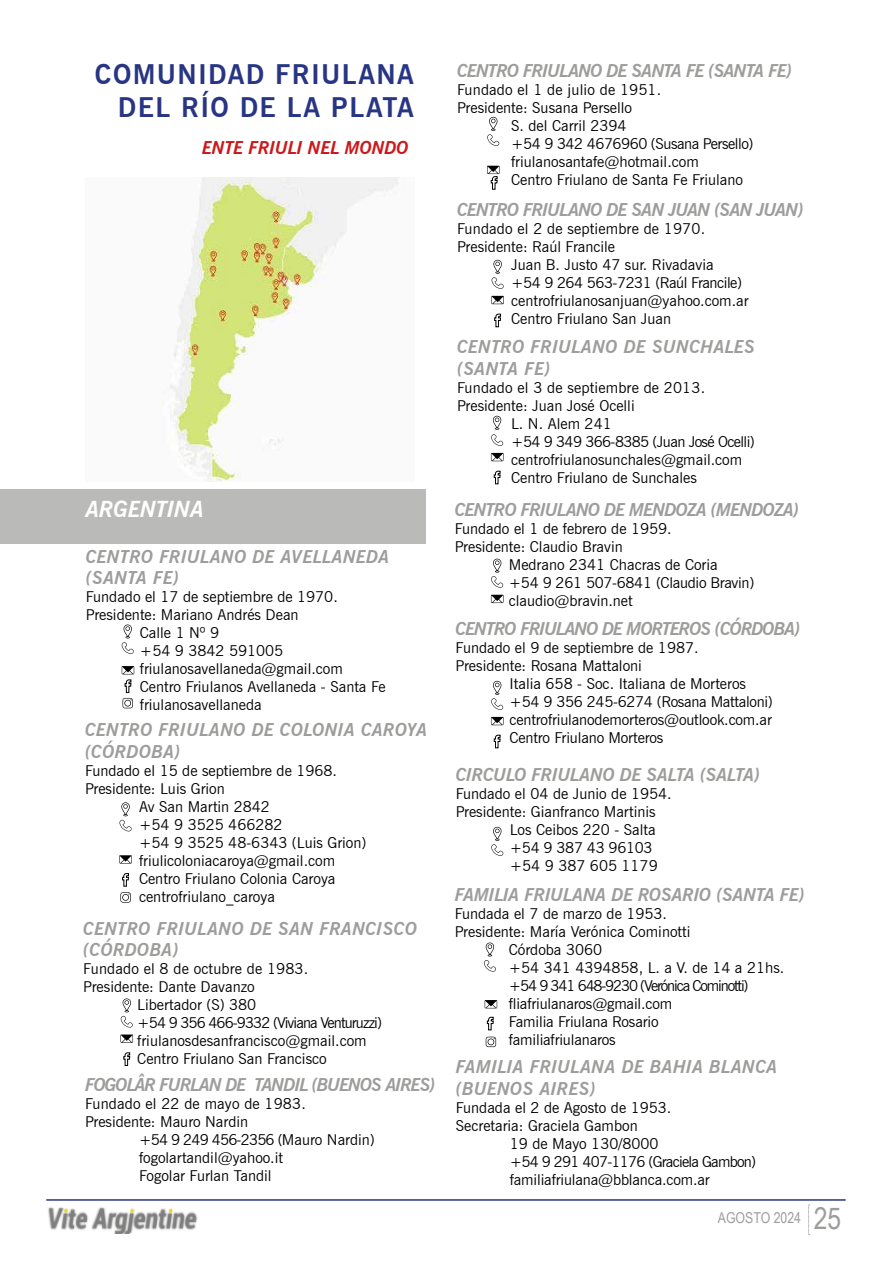
<style>
.page{position:relative;width:893px;height:1263px;background:#fff}
.page>*{position:absolute;margin:0;border:0;box-sizing:border-box;transform-origin:0 0}
.t1{font:700 27px/32.4px "News Gothic BT";letter-spacing:.05em;color:#283583;text-align:right}
.t2{font:italic 700 22.5px "News Gothic BT";color:#fff}
.t3{font:italic 700 18px/21.6px "News Gothic BT";letter-spacing:.02em;color:#9d9d9c}
.t4{font:italic 700 18px "News Gothic BT";letter-spacing:-.04em;color:#9d9d9c}
.t5{font:italic 700 18px "News Gothic BT";letter-spacing:-.05em;color:#9d9d9c}
.t6{font:italic 700 18px "News Gothic BT";letter-spacing:-.01em;color:#9d9d9c}
.t7{font:italic 700 18px "News Gothic BT";color:#cd1719}
.t8{font:15px/18px "News Gothic BT";color:#000}
.t9{font:15px "News Gothic BT";letter-spacing:-.075em;color:#000}
.t10{font:15px "News Gothic BT";letter-spacing:-.06em;color:#000}
.t11{font:15px "News Gothic BT";letter-spacing:-.04em;color:#000}
.t12{font:15px "News Gothic BT";letter-spacing:-.03em;color:#000}
.t13{font:15px "Arial Narrow";color:#9d9d9c}
.s1{font-size:30px}
</style>
<div class="page">
<svg style="left:808px;top:1205px;width:2px;height:30px"></svg>
<img style="left:48px;top:1207px;width:150px;height:26px">
<hr style="left:46px;top:1199px;width:800px;height:2px;background:#283583">
<div style="left:0;top:490px;width:425px;height:54px;background:#babab9"></div>
<svg style="left:487px;top:117px;width:12px;height:29px"></svg>
<svg style="left:122px;top:624px;width:12px;height:30px"></svg>
<svg style="left:122px;top:666px;width:12px;height:42px"></svg>
<svg style="left:487px;top:166px;width:13px;height:24px"></svg>
<svg style="left:491px;top:681px;width:12px;height:29px"></svg>
<svg style="left:494px;top:734px;width:7px;height:14px"></svg>
<svg style="left:491px;top:717px;width:12px;height:8px"></svg>
<svg style="left:491px;top:827px;width:13px;height:29px"></svg>
<svg style="left:491px;top:559px;width:12px;height:29px"></svg>
<svg style="left:491px;top:595px;width:12px;height:8px"></svg>
<svg style="left:491px;top:416px;width:12px;height:30px"></svg>
<svg style="left:493px;top:470px;width:8px;height:14px"></svg>
<svg style="left:491px;top:453px;width:12px;height:8px"></svg>
<svg style="left:491px;top:260px;width:13px;height:29px"></svg>
<svg style="left:494px;top:313px;width:7px;height:14px"></svg>
<svg style="left:491px;top:296px;width:13px;height:8px"></svg>
<svg style="left:484px;top:942px;width:12px;height:29px"></svg>
<svg style="left:487px;top:1016px;width:7px;height:14px"></svg>
<svg style="left:486px;top:1037px;width:10px;height:10px"></svg>
<svg style="left:485px;top:1000px;width:12px;height:8px"></svg>
<svg style="left:121px;top:998px;width:12px;height:29px"></svg>
<svg style="left:123px;top:1052px;width:7px;height:14px"></svg>
<svg style="left:120px;top:1034px;width:13px;height:9px"></svg>
<svg style="left:119px;top:802px;width:13px;height:29px"></svg>
<svg style="left:120px;top:873px;width:11px;height:29px"></svg>
<svg style="left:119px;top:855px;width:13px;height:9px"></svg>
<img style="left:170px;top:177px;width:230px;height:305px">
<h1 class="t1" style="left:95px;top:58px;width:320px">COMUNIDAD FRIULANA<br>DEL RÍO DE LA PLATA</h1>
<p class="t7" style="left:202px;top:136px;width:208px">ENTE FRIULI NEL MONDO</p>
<h2 class="t2" style="left:86px;top:495px;width:120px">ARGENTINA</h2>
<p class="t3" style="left:86px;top:545px;width:305px">CENTRO FRIULANO DE AVELLANEDA (SANTA FE)</p>
<p class="t8" style="left:86px;top:588px;width:253px">Fundado el 17 de septiembre de 1970.</p>
<p class="t8" style="left:86px;top:606px;width:214px">Presidente: Mariano Andrés Dean</p>
<p class="t8" style="left:140px;top:624px;width:81px">Calle 1 Nº 9</p>
<p class="t8" style="left:140px;top:642px;width:145px">+54 9 3842 591005</p>
<p class="t8" style="left:140px;top:660px;width:205px">friulanosavellaneda@gmail.com</p>
<p class="t8" style="left:140px;top:678px;width:247px">Centro Friulanos Avellaneda - Santa Fe</p>
<p class="t8" style="left:140px;top:696px;width:123px">friulanosavellaneda</p>
<p class="t3" style="left:85px;top:719px;width:344px">CENTRO FRIULANO DE COLONIA CAROYA (CÓRDOBA)</p>
<p class="t8" style="left:85px;top:761px;width:253px">Fundado el 15 de septiembre de 1968.</p>
<p class="t8" style="left:85px;top:779px;width:141px">Presidente: Luis Grion</p>
<p class="t8" style="left:139px;top:797px;width:132px">Av San Martin 2842</p>
<p class="t8" style="left:139px;top:815px;width:145px">+54 9 3525 466282</p>
<p class="t8" style="left:139px;top:833px;width:229px">+54 9 3525 48-6343 (Luis Grion)</p>
<p class="t8" style="left:139px;top:851px;width:198px">friulicoloniacaroya@gmail.com</p>
<p class="t8" style="left:139px;top:869px;width:198px">Centro Friulano Colonia Caroya</p>
<p class="t8" style="left:139px;top:887px;width:137px">centrofriulano_caroya</p>
<p class="t3" style="left:83px;top:917px;width:335px">CENTRO FRIULANO DE SAN FRANCISCO (CÓRDOBA)</p>
<p class="t8" style="left:83px;top:960px;width:226px">Fundado el 8 de octubre de 1983.</p>
<p class="t8" style="left:83px;top:978px;width:173px">Presidente: Dante Davanzo</p>
<p class="t8" style="left:137px;top:996px;width:120px">Libertador (S) 380</p>
<p class="t10" style="left:137px;top:1014px;width:246px">+54 9 356 466-9332 (Viviana Venturuzzi)</p>
<p class="t8" style="left:137px;top:1032px;width:231px">friulanosdesanfrancisco@gmail.com</p>
<p class="t8" style="left:137px;top:1050px;width:191px">Centro Friulano San Francisco</p>
<p class="t5" style="left:85px;top:1074px;width:352px">FOGOLÂR FURLAN DE TANDIL (BUENOS AIRES)</p>
<p class="t8" style="left:85px;top:1095px;width:222px">Fundado el 22 de mayo de 1983.<br>Presidente: Mauro Nardin</p>
<p class="t8" style="left:139px;top:1131px;width:237px">+54 9 249 456-2356 (Mauro Nardin) fogolartandil@yahoo.it<br>Fogolar Furlan Tandil</p>
<p class="t4" style="left:457px;top:60px;width:336px">CENTRO FRIULANO DE SANTA FE (SANTA FE)</p>
<p class="t8" style="left:457px;top:81px;width:206px">Fundado el 1 de julio de 1951.</p>
<p class="t8" style="left:457px;top:99px;width:176px">Presidente: Susana Persello</p>
<p class="t8" style="left:511px;top:117px;width:117px">S. del Carril 2394</p>
<p class="t12" style="left:511px;top:135px;width:244px">+54 9 342 4676960 (Susana Persello)</p>
<p class="t8" style="left:511px;top:153px;width:189px">friulanosantafe@hotmail.com</p>
<p class="t8" style="left:511px;top:171px;width:233px">Centro Friulano de Santa Fe Friulano</p>
<p class="t4" style="left:457px;top:198px;width:348px">CENTRO FRIULANO DE SAN JUAN (SAN JUAN)</p>
<p class="t8" style="left:457px;top:219px;width:250px">Fundado el 2 de septiembre de 1970.<br>Presidente: Raúl Francile</p>
<p class="t8" style="left:511px;top:255px;width:239px">Juan B. Justo 47 sur. Rivadavia<br>+54 9 264 563-7231 (Raúl Francile) centrofriulanosanjuan@yahoo.com.ar<br>Centro Friulano San Juan</p>
<p class="t3" style="left:457px;top:336px;width:299px">CENTRO FRIULANO DE SUNCHALES (SANTA FE)</p>
<p class="t8" style="left:457px;top:379px;width:250px">Fundado el 3 de septiembre de 2013.</p>
<p class="t8" style="left:457px;top:397px;width:179px">Presidente: Juan José Ocelli</p>
<p class="t8" style="left:511px;top:415px;width:102px">L. N. Alem 241</p>
<p class="t11" style="left:511px;top:433px;width:245px">+54 9 349 366-8385 (Juan José Ocelli)</p>
<p class="t8" style="left:511px;top:451px;width:233px">centrofriulanosunchales@gmail.com</p>
<p class="t8" style="left:511px;top:469px;width:187px">Centro Friulano de Sunchales</p>
<p class="t4" style="left:455px;top:498px;width:346px">CENTRO FRIULANO DE MENDOZA (MENDOZA)</p>
<p class="t8" style="left:455px;top:519px;width:218px">Fundado el 1 de febrero de 1959.<br>Presidente: Claudio Bravin</p>
<p class="t8" style="left:509px;top:555px;width:247px">Medrano 2341 Chacras de Coria<br>+54 9 261 507-6841 (Claudio Bravin) claudio@bravin.net</p>
<p class="t5" style="left:456px;top:617px;width:346px">CENTRO FRIULANO DE MORTEROS (CÓRDOBA)</p>
<p class="t8" style="left:456px;top:638px;width:244px">Fundado el 9 de septiembre de 1987.<br>Presidente: Rosana Mattaloni</p>
<p class="t8" style="left:510px;top:674px;width:265px">Italia 658 - Soc. Italiana de Morteros +54 9 356 245-6274 (Rosana Mattaloni) centrofriulanodemorteros@outlook.com.ar Centro Friulano Morteros</p>
<p class="t6" style="left:456px;top:763px;width:306px">CIRCULO FRIULANO DE SALTA (SALTA)</p>
<p class="t8" style="left:456px;top:784px;width:217px">Fundado el 04 de Junio de 1954.<br>Presidente: Gianfranco Martinis</p>
<p class="t8" style="left:510px;top:820px;width:149px">Los Ceibos 220 - Salta +54 9 387 43 96103 +54 9 387 605 1179</p>
<p class="t6" style="left:455px;top:884px;width:351px">FAMILIA FRIULANA DE ROSARIO (SANTA FE)</p>
<p class="t8" style="left:455px;top:905px;width:214px">Fundada el 7 de marzo de 1953.</p>
<p class="t8" style="left:455px;top:923px;width:237px">Presidente: María Verónica Cominotti</p>
<p class="t8" style="left:509px;top:941px;width:95px">Córdoba 3060</p>
<p class="t8" style="left:509px;top:959px;width:277px">+54 341 4394858, L. a V. de 14 a 21hs.</p>
<p class="t9" style="left:509px;top:977px;width:241px">+54 9 341 648-9230 (Verónica Cominotti)</p>
<p class="t8" style="left:509px;top:995px;width:165px">fliafriulanaros@gmail.com</p>
<p class="t8" style="left:509px;top:1013px;width:151px">Familia Friulana Rosario</p>
<p class="t8" style="left:509px;top:1031px;width:108px">familiafriulanaros</p>
<p class="t3" style="left:456px;top:1056px;width:323px">FAMILIA FRIULANA DE BAHIA BLANCA (BUENOS AIRES)</p>
<p class="t8" style="left:456px;top:1098px;width:217px">Fundada el 2 de Agosto de 1953.<br>Secretaria: Graciela Gambon</p>
<p class="t8" style="left:510px;top:1134px;width:248px">19 de Mayo 130/8000<br>+54 9 291 407-1176 (Graciela Gambon) familiafriulana@bblanca.com.ar</p>
<p class="t13" style="left:718px;top:1206px;width:125px">AGOSTO 2024 <span class="s1">25</span></p>
</div>
